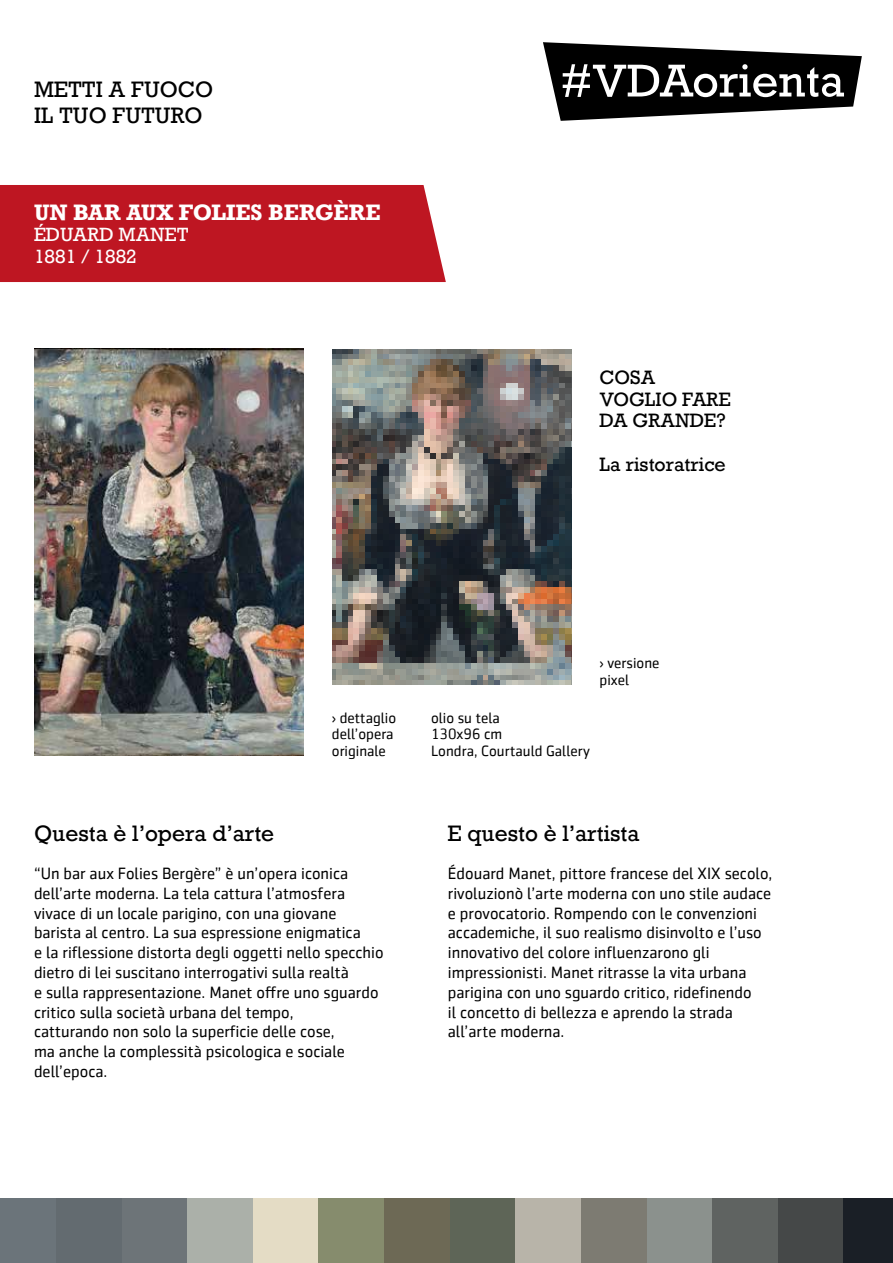
<style>
.page{position:relative;width:893px;height:1263px;background:#fff}
.page>*{position:absolute;margin:0;border:0;box-sizing:border-box;transform-origin:0 0}
.t1{font:21px/25.2px "Rockwell";color:#000}
.t2{font:700 21px "Rockwell";color:#fff}
.t3{font:18.15px/21.8px "Rockwell";color:#000}
.t4{font:18px/21.6px "Rockwell";color:#fff}
.t5{font:16.5px/19.8px "Sentico Sans DT";color:#000}
.t6{font:15px/16.5px "Sentico Sans DT";color:#000}
</style>
<div class="page">
<div style="left:0;top:185px;width:446px;height:97px;background:#be1622"></div>
<img style="left:34px;top:349px;width:270px;height:407px">
<svg style="left:332px;top:349px;width:240px;height:336px;background:#686663"></svg>
<div style="left:843px;top:1198px;width:50px;height:65px;background:#1a1f26"></div>
<div style="left:778px;top:1198px;width:65px;height:65px;background:#454848"></div>
<div style="left:712px;top:1198px;width:66px;height:65px;background:#5f6361"></div>
<div style="left:646px;top:1198px;width:66px;height:65px;background:#8b918d"></div>
<div style="left:581px;top:1198px;width:65px;height:65px;background:#7d7b72"></div>
<div style="left:515px;top:1198px;width:66px;height:65px;background:#b8b4a9"></div>
<div style="left:449px;top:1198px;width:66px;height:65px;background:#5e6557"></div>
<div style="left:384px;top:1198px;width:65px;height:65px;background:#6d6955"></div>
<div style="left:318px;top:1198px;width:66px;height:65px;background:#868c6d"></div>
<div style="left:253px;top:1198px;width:65px;height:65px;background:#e4dcc5"></div>
<div style="left:187px;top:1198px;width:66px;height:65px;background:#abb0a9"></div>
<div style="left:121px;top:1198px;width:66px;height:65px;background:#6d7478"></div>
<div style="left:56px;top:1198px;width:65px;height:65px;background:#636b70"></div>
<div style="left:0;top:1198px;width:56px;height:65px;background:#6b747a"></div>
<svg style="left:543px;top:42px;width:319px;height:79px"></svg>
<p class="t1" style="left:34px;top:78px;width:181px">METTI A FUOCO<br>IL TUO FUTURO</p>
<p class="t2" style="left:34px;top:199px;width:348px">UN BAR AUX FOLIES BERGÈRE</p>
<p class="t4" style="left:34px;top:224px;width:156px">ÉDUARD MANET<br>1881 / 1882</p>
<p class="t3" style="left:600px;top:367px;width:133px">COSA<br>VOGLIO FARE<br>DA GRANDE?</p>
<p class="t3" style="left:600px;top:454px;width:128px">La ristoratrice</p>
<p class="t6" style="left:332px;top:709px;width:66px">› dettaglio dell’opera originale</p>
<p class="t6" style="left:431px;top:709px;width:160px">olio su tela<br>130x96 cm<br>Londra, Courtauld Gallery</p>
<p class="t6" style="left:600px;top:655px;width:61px">› versione pixel</p>
<p class="t1" style="left:34px;top:821px;width:242px">Questa è l’opera d’arte</p>
<p class="t5" style="left:34px;top:863px;width:351px">“Un bar aux Folies Bergère” è un’opera iconica dell’arte moderna. La tela cattura l’atmosfera vivace di un locale parigino, con una giovane barista al centro. La sua espressione enigmatica<br>e la riflessione distorta degli oggetti nello specchio dietro di lei suscitano interrogativi sulla realtà<br>e sulla rappresentazione. Manet offre uno sguardo critico sulla società urbana del tempo,<br>catturando non solo la superficie delle cose,<br>ma anche la complessità psicologica e sociale dell’epoca.</p>
<p class="t5" style="left:448px;top:863px;width:326px">Édouard Manet, pittore francese del XIX secolo, rivoluzionò l’arte moderna con uno stile audace e provocatorio. Rompendo con le convenzioni accademiche, il suo realismo disinvolto e l’uso innovativo del colore influenzarono gli impressionisti. Manet ritrasse la vita urbana parigina con uno sguardo critico, ridefinendo<br>il concetto di bellezza e aprendo la strada all’arte moderna.</p>
<p class="t1" style="left:448px;top:821px;width:193px">E questo è l’artista</p>
</div>
